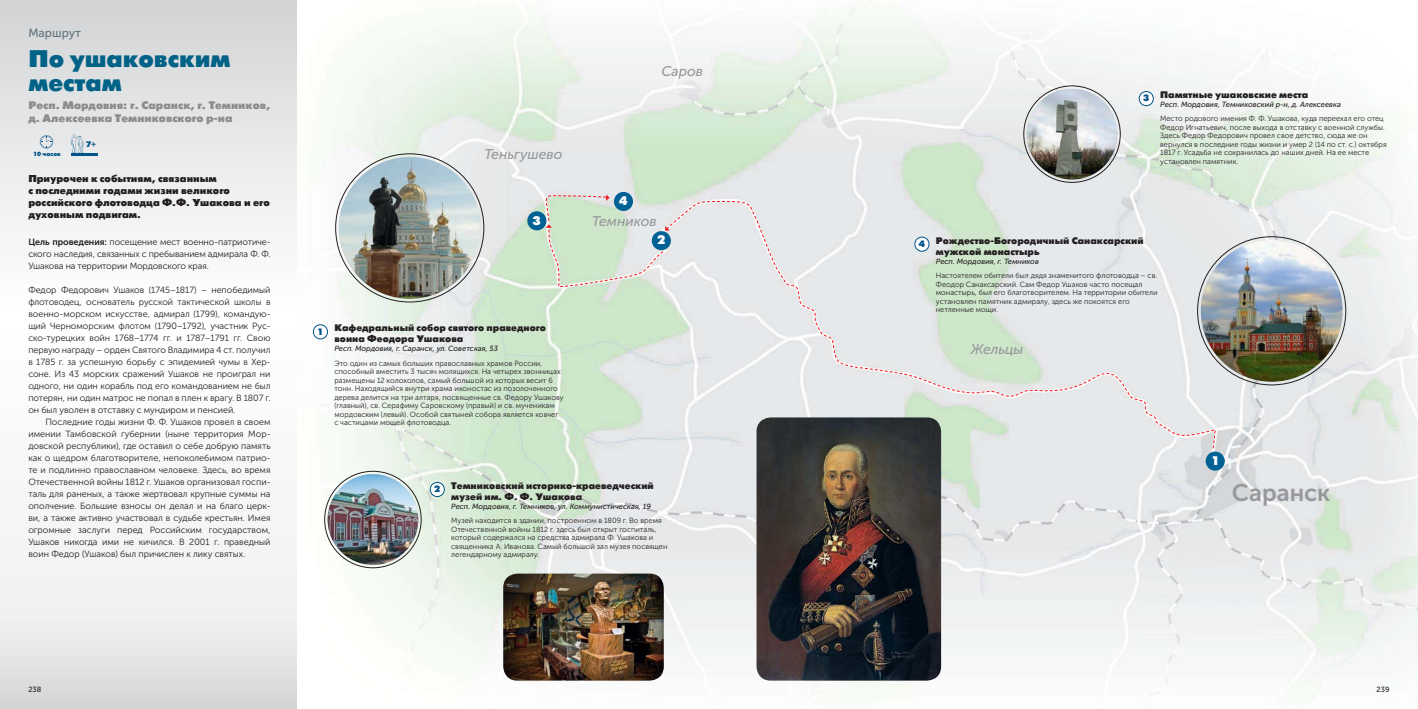
<style>
.page{position:relative;width:1418px;height:709px;background:#fff}
.page>*{position:absolute;margin:0;border:0;box-sizing:border-box;transform-origin:0 0}
.t1{font:24px/24px "Futura Futuris Black C";color:#006287}
.t2{font:24px "Museo Sans Cyrl 700";color:#97999c}
.t3{font:italic 14px "Museo Sans Cyrl 500";letter-spacing:-.005em;color:#97999c}
.t4{font:12.5px "Futura Futuris Black C";color:#fff}
.t5{font:12px "Museo Sans Cyrl 500";color:#62757f}
.t6{font:11px/13px "Futura Futuris Black C";color:#8a8c8e}
.t7{font:10px/12px "Futura Futuris Black C";color:#231f20}
.t8{font:9.5px/11px "Futura Futuris Black C";color:#231f20}
.t9{font:9.2px "Futura Futuris Black C";color:#005488}
.t10{font:9px/12px "Museo Sans Cyrl 300";letter-spacing:-.005em;color:#231f20;text-align:justify}
.t11{font:8px "Futura Futuris Black C";color:#005488}
.t12{font:7.5px/8.5px "Museo Sans Cyrl 300";color:#231f20}
.t13{font:italic 7.5px "Museo Sans Cyrl 500";color:#231f20}
.t14{font:7.5px "Museo Sans Cyrl 500";color:#231f20}
.t15{font:6px "Futura Futuris Black C";color:#005488}
.s1{font-family:"Museo Sans Cyrl 700"}
</style>
<div class="page">
<img style="left:296px;top:0;width:1121px;height:709px">
<svg style="left:0;top:0;width:296px;height:709px"></svg>
<svg style="left:1205px;top:451px;width:19px;height:19px"></svg>
<svg style="left:666px;top:201px;width:549px;height:248px;background:#e2e7e6"></svg>
<svg style="left:527px;top:192px;width:144px;height:95px;background:#c9dccf"></svg>
<svg style="left:40px;top:135px;width:13px;height:13px"></svg>
<svg style="left:71px;top:134px;width:13px;height:19px"></svg>
<hr style="left:71px;top:153px;width:27px;height:3px;background:#005488">
<svg style="left:313px;top:324px;width:15px;height:15px"></svg>
<svg style="left:430px;top:482px;width:15px;height:15px"></svg>
<svg style="left:1138px;top:91px;width:15px;height:15px"></svg>
<svg style="left:914px;top:237px;width:15px;height:15px"></svg>
<img style="left:339px;top:157px;width:141px;height:142px;border-radius:50%">
<img style="left:327px;top:474px;width:91px;height:91px;border-radius:50%">
<img style="left:1026px;top:89px;width:91px;height:90px;border-radius:50%">
<img style="left:503px;top:573px;width:160px;height:107px;border-radius:14px">
<img style="left:1200px;top:240px;width:142px;height:142px;border-radius:50%">
<img style="left:756px;top:417px;width:185px;height:263px;border-radius:14px">
<h3 class="t5" style="left:28px;top:26px;width:54px">Маршрут</h3>
<h1 class="t1" style="left:28px;top:47px;width:204px">По ушаковским местам</h1>
<p class="t6" style="left:28px;top:99px;width:244px">Респ. Мордовия: г. Саранск, г. Темников, д. Алексеевка Темниковского р-на</p>
<p class="t15" style="left:33px;top:151px;width:29px">10 часов</p>
<p class="t11" style="left:86px;top:140px;width:12px">7+</p>
<p class="t7" style="left:28px;top:173px;width:243px">Приурочен к событиям, связанным<br>с последними годами жизни великого российского флотоводца Ф.Ф. Ушакова и его духовным подвигам.</p>
<p class="t10" style="left:28px;top:235px;width:244px"><span class="s1">Цель проведения:</span> посещение мест военно-патриотиче&shy;ского наследия, связанных с пребыванием адмирала Ф. Ф.<br>Ушакова на территории Мордовского края.</p>
<p class="t10" style="left:28px;top:283px;width:244px">Федор Федорович Ушаков (1745–1817) – непобедимый флотоводец, основатель русской тактической школы в военно-морском искусстве, адмирал (1799), командую&shy;щий Черноморским флотом (1790–1792), участник Рус&shy;ско-турецких войн 1768–1774 гг. и 1787–1791 гг. Свою первую награду – орден Святого Владимира 4 ст. получил в 1785 г. за успешную борьбу с эпидемией чумы в Хер&shy;соне. Из 43 морских сражений Ушаков не проиграл ни одного, ни один корабль под его командованием не был потерян, ни один матрос не попал в плен к врагу. В 1807 г. он был уволен в отставку с мундиром и пенсией.</p>
<p class="t10" style="left:28px;top:415px;width:244px;text-indent:17px">Последние годы жизни Ф. Ф. Ушаков провел в своем имении Тамбовской губернии (ныне территория Мор&shy;довской республики), где оставил о себе добрую память как о щедром благотворителе, непоколебимом патрио&shy;те и подлинно православном человеке. Здесь, во время Отечественной войны 1812 г. Ушаков организовал госпи&shy;таль для раненых, а также жертвовал крупные суммы на ополчение. Большие взносы он делал и на благо церк&shy;ви, а также активно участвовал в судьбе крестьян. Имея огромные заслуги перед Российским государством, Ушаков никогда ими не кичился. В 2001 г. праведный воин Фeдор (Ушаков) был причислен к лику святых.</p>
<h2 class="t3" style="left:484px;top:146px;width:80px">Теньгушево</h2>
<h3 class="t4" style="left:532px;top:213px;width:10px">3</h3>
<h2 class="t3" style="left:661px;top:63px;width:43px">Саров</h2>
<h3 class="t4" style="left:619px;top:194px;width:10px">4</h3>
<h2 class="t3" style="left:592px;top:213px;width:66px">Темников</h2>
<h3 class="t4" style="left:657px;top:233px;width:10px">2</h3>
<p class="t9" style="left:317px;top:326px;width:8px">1</p>
<p class="t8" style="left:334px;top:323px;width:213px">Кафедральный собор святого праведного воина Феодора Ушакова</p>
<p class="t13" style="left:334px;top:344px;width:165px">Респ. Мордовия, г. Саранск, ул. Советская, 53</p>
<p class="t12" style="left:334px;top:359px;width:231px">Это один из самых больших православных храмов России, способный вместить 3 тысяч молящихся. На четырех звонницах размещены 12 колоколов, самый большой из которых весит 6 тонн. Находящийся внутри храма иконостас из позолоченного дерева делится на три алтаря, посвященные св. Федору Ушакову (главный), св. Серафиму Саровскому (правый) и св. мученикам мордовским (левый). Особой святыней собора является ковчег с частицами мощей флотоводца.</p>
<p class="t9" style="left:434px;top:484px;width:8px">2</p>
<p class="t8" style="left:451px;top:480px;width:204px">Темниковский историко-краеведческий музей им. Ф. Ф. Ушакова</p>
<p class="t13" style="left:451px;top:502px;width:201px">Респ. Мордовия, г. Темников, ул. Коммунистическая, 19</p>
<p class="t12" style="left:451px;top:516px;width:218px">Музей находится в здании, построенном в 1809 г. Во время Отечественной войны 1812 г. здесь был открыт госпиталь, который содержался на средства адмирала Ф. Ушакова и священника А. Иванова. Самый большой зал музея посвящен легендарному адмиралу.</p>
<p class="t9" style="left:1143px;top:93px;width:8px">3</p>
<p class="t8" style="left:1160px;top:90px;width:150px">Памятные ушаковские места</p>
<p class="t13" style="left:1160px;top:100px;width:182px">Респ. Мордовия, Темниковский р-н, д. Алексеевка</p>
<p class="t12" style="left:1160px;top:115px;width:228px">Место родового имения Ф. Ф. Ушакова, куда переехал его отец Федор Игнатьевич, после выхода в отставку с военной службы.<br>Здесь Федор Федорович провел свое детство, сюда же он вернулся в последние годы жизни и умер 2 (14 по ст. с.) октября 1817 г. Усадьба не сохранилась до наших дней. На ее месте установлен памятник.</p>
<p class="t9" style="left:918px;top:239px;width:8px">4</p>
<p class="t8" style="left:935px;top:235px;width:209px">Рождество-Богородичный Санаксарский мужской монастырь</p>
<p class="t13" style="left:935px;top:257px;width:105px">Респ. Мордовия, г. Темников</p>
<p class="t12" style="left:935px;top:271px;width:223px">Настоятелем обители был дядя знаменитого флотоводца – св.<br>Феодор Санаксарский. Сам Федор Ушаков часто посещал монастырь, был его благотворителем. На территории обители установлен памятник адмиралу, здесь же покоятся его нетленные мощи.</p>
<h2 class="t3" style="left:970px;top:341px;width:54px">Жельцы</h2>
<h3 class="t4" style="left:1210px;top:454px;width:10px">1</h3>
<h1 class="t2" style="left:1231px;top:478px;width:100px">Саранск</h1>
<p class="t14" style="left:28px;top:684px;width:15px">238</p>
<p class="t14" style="left:1376px;top:684px;width:15px">239</p>
</div>
